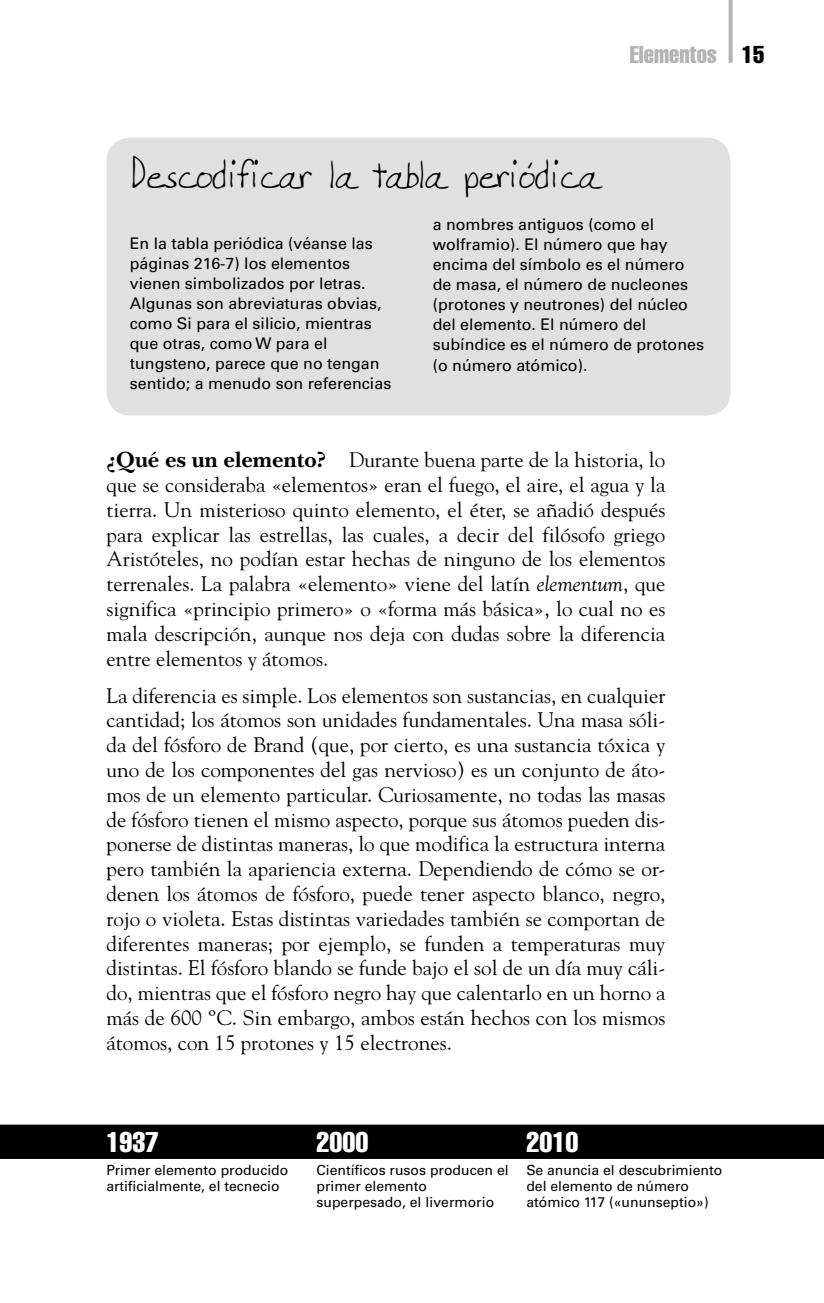
<style>
.page{position:relative;width:824px;height:1303px;background:#fff}
.page>*{position:absolute;margin:0;border:0;box-sizing:border-box;transform-origin:0 0}
.t1{font:48px "Newells Hand";color:#000}
.t2{font:28px "Helvetica LT Std Comp";color:#fff}
.t3{font:24px "Helvetica LT Std Comp";color:#b3b3b3}
.t4{font:21px/24.8px "Goudy Std";color:#000;text-align:justify}
.t5{font:16px/20px "Univers LT Std";color:#000}
.t6{font:14px/16px "Univers LT Std";color:#000}
.s1{color:#000}
.s2{font-family:"New Baskerville Std";font-weight:700;font-size:23px}
.s3{font-style:italic}
</style>
<div class="page">
<svg style="left:728px;top:0;width:4px;height:63px"></svg>
<div style="left:0;top:1124px;width:823px;height:35px;background:#000"></div>
<div style="left:106px;top:138px;width:624px;height:277px;background:#e0e0e0;border-radius:24px"></div>
<p class="t3" style="left:630px;top:40px;width:136px">Elementos <span class="s1">15</span></p>
<h1 class="t1" style="left:129px;top:144px;width:470px">Descodificar la tabla periódica</h1>
<p class="t5" style="left:130px;top:233px;width:263px">En la tabla periódica (véanse las páginas 216-7) los elementos vienen simbolizados por letras.<br>Algunas son abreviaturas obvias, como Si para el silicio, mientras que otras, como W para el tungsteno, parece que no tengan sentido; a menudo son referencias</p>
<p class="t5" style="left:432px;top:215px;width:273px">a nombres antiguos (como el wolframio). El número que hay encima del símbolo es el número de masa, el número de nucleones (protones y neutrones) del núcleo del elemento. El número del subíndice es el número de protones (o número atómico).</p>
<p class="t4" style="left:106px;top:448px;width:560px"><span class="s2">¿Qué es un elemento?</span> Durante buena parte de la historia, lo que se consideraba «elementos» eran el fuego, el aire, el agua y la tierra. Un misterioso quinto elemento, el éter, se añadió después para explicar las estrellas, las cuales, a decir del filósofo griego Aristóteles, no podían estar hechas de ninguno de los elementos terrenales. La palabra «elemento» viene del latín <span class="s3">elementum</span>, que significa «principio primero» o «forma más básica», lo cual no es mala descripción, aunque nos deja con dudas sobre la diferencia entre elementos y átomos.</p>
<p class="t4" style="left:106px;top:683px;width:560px">La diferencia es simple. Los elementos son sustancias, en cualquier cantidad; los átomos son unidades fundamentales. Una masa sóli&shy;da del fósforo de Brand (que, por cierto, es una sustancia tóxica y uno de los componentes del gas nervioso) es un conjunto de áto&shy;mos de un elemento particular. Curiosamente, no todas las masas de fósforo tienen el mismo aspecto, porque sus átomos pueden dis&shy;ponerse de distintas maneras, lo que modifica la estructura interna pero también la apariencia externa. Dependiendo de cómo se or&shy;denen los átomos de fósforo, puede tener aspecto blanco, negro, rojo o violeta. Estas distintas variedades también se comportan de diferentes maneras; por ejemplo, se funden a temperaturas muy distintas. El fósforo blando se funde bajo el sol de un día muy cáli&shy;do, mientras que el fósforo negro hay que calentarlo en un horno a más de 600 ºC. Sin embargo, ambos están hechos con los mismos átomos, con 15 protones y 15 electrones.</p>
<h2 class="t2" style="left:106px;top:1126px;width:53px">1937</h2>
<h2 class="t2" style="left:316px;top:1126px;width:53px">2000</h2>
<h2 class="t2" style="left:526px;top:1126px;width:53px">2010</h2>
<p class="t6" style="left:106px;top:1162px;width:183px">Primer elemento producido artificialmente, el tecnecio</p>
<p class="t6" style="left:316px;top:1162px;width:194px">Científicos rusos producen el primer elemento superpesado, el livermorio</p>
<p class="t6" style="left:526px;top:1162px;width:197px">Se anuncia el descubrimiento del elemento de número atómico 117 («ununseptio»)</p>
</div>
